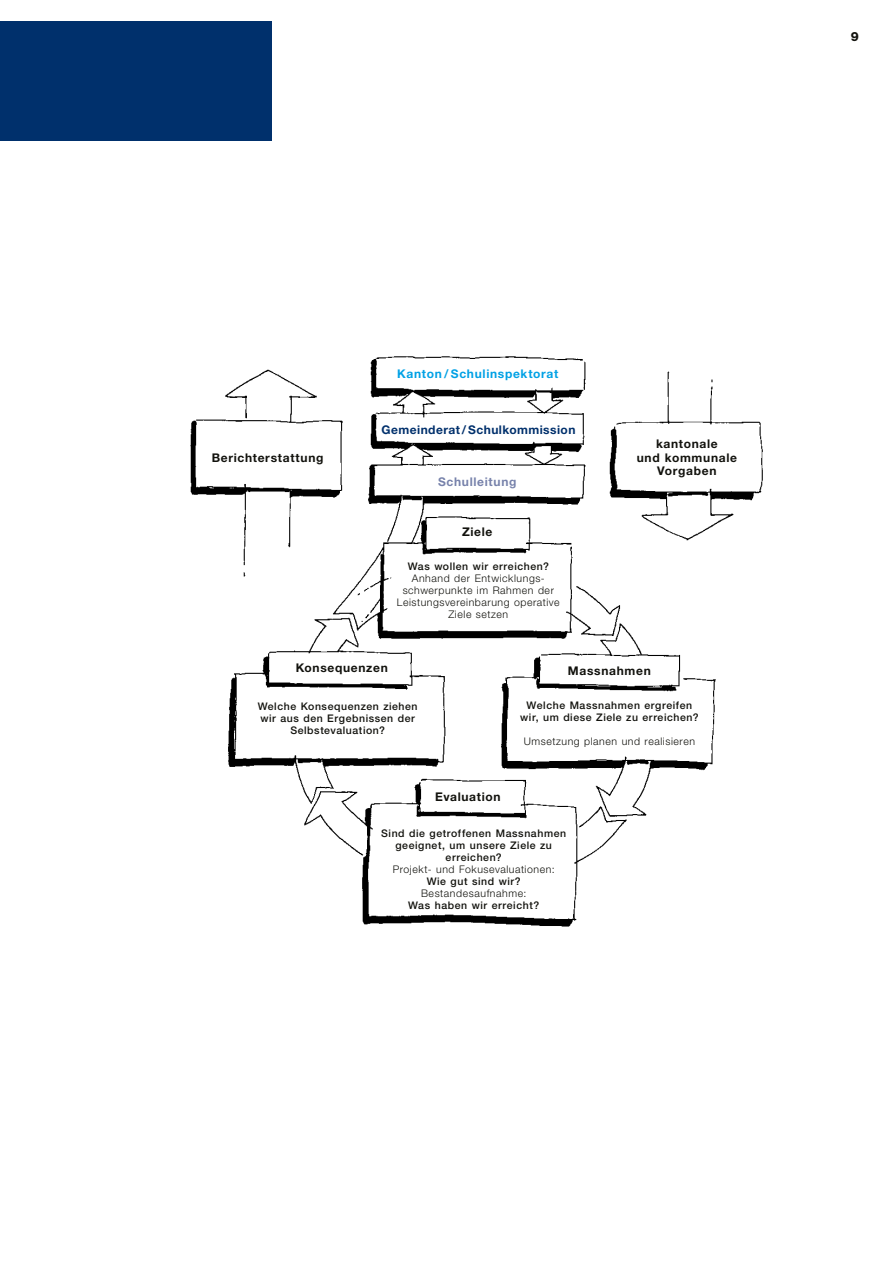
<style>
.page{position:relative;width:893px;height:1263px;background:#fff}
.page>*{position:absolute;margin:0;border:0;box-sizing:border-box;transform-origin:0 0}
.t1{font:800 12.75px "Helvetica Neue";color:#12120d}
.t2{font:700 12px/13.5px "Helvetica Neue";letter-spacing:.055em;color:#12120d;text-align:center}
.t3{font:700 12px "Helvetica Neue";letter-spacing:.035em;color:#00306c}
.t4{font:700 12px "Helvetica Neue";letter-spacing:.055em;color:#00a1e5}
.t5{font:700 12px "Helvetica Neue";letter-spacing:.055em;color:#7782ab}
.t6{font:500 10.5px/12px "Helvetica Neue";letter-spacing:.055em;color:#12120d;text-align:center}
.t7{font:300 10.5px/12px "Helvetica Neue";letter-spacing:.055em;color:#12120d;text-align:center}
</style>
<div class="page">
<div style="left:0;top:21px;width:272px;height:119px;background:#00306c"></div>
<img style="left:190px;top:356px;width:573px;height:571px">
<p class="t1" style="left:851px;top:29px;width:10px">9</p>
<p class="t4" style="left:397px;top:366px;width:163px">Kanton / Schulinspektorat</p>
<p class="t2" style="left:212px;top:451px;width:113px">Berichterstattung</p>
<p class="t3" style="left:382px;top:422px;width:195px">Gemeinderat / Schulkommission</p>
<p class="t5" style="left:438px;top:474px;width:80px">Schulleitung</p>
<p class="t2" style="left:462px;top:525px;width:32px">Ziele</p>
<p class="t6" style="left:408px;top:560px;width:143px">Was wollen wir erreichen?</p>
<p class="t7" style="left:397px;top:572px;width:164px">Anhand der Entwicklungs&shy;schwerpunkte im Rahmen der<br>Leistungsvereinbarung operative<br>Ziele setzen</p>
<p class="t2" style="left:637px;top:437px;width:102px">kantonale<br>und kommunale<br>Vorgaben</p>
<p class="t2" style="left:296px;top:661px;width:94px">Konsequenzen</p>
<p class="t2" style="left:568px;top:664px;width:84px">Massnahmen</p>
<p class="t6" style="left:258px;top:700px;width:161px">Welche Konsequenzen ziehen wir aus den Ergebnissen der<br>Selbstevaluation?</p>
<p class="t2" style="left:435px;top:790px;width:67px">Evaluation</p>
<p class="t6" style="left:520px;top:699px;width:180px">Welche Massnahmen ergreifen wir, um diese Ziele zu erreichen?</p>
<p class="t7" style="left:524px;top:735px;width:173px">Umsetzung planen und realisieren</p>
<p class="t6" style="left:381px;top:827px;width:186px">Sind die getroffenen Massnahmen geeignet, um unsere Ziele zu erreichen?</p>
<p class="t7" style="left:393px;top:863px;width:163px">Projekt- und Fokusevaluationen:</p>
<p class="t6" style="left:427px;top:875px;width:96px">Wie gut sind wir?</p>
<p class="t7" style="left:421px;top:887px;width:107px">Bestandesaufnahme:</p>
<p class="t6" style="left:408px;top:899px;width:133px">Was haben wir erreicht?</p>
</div>
